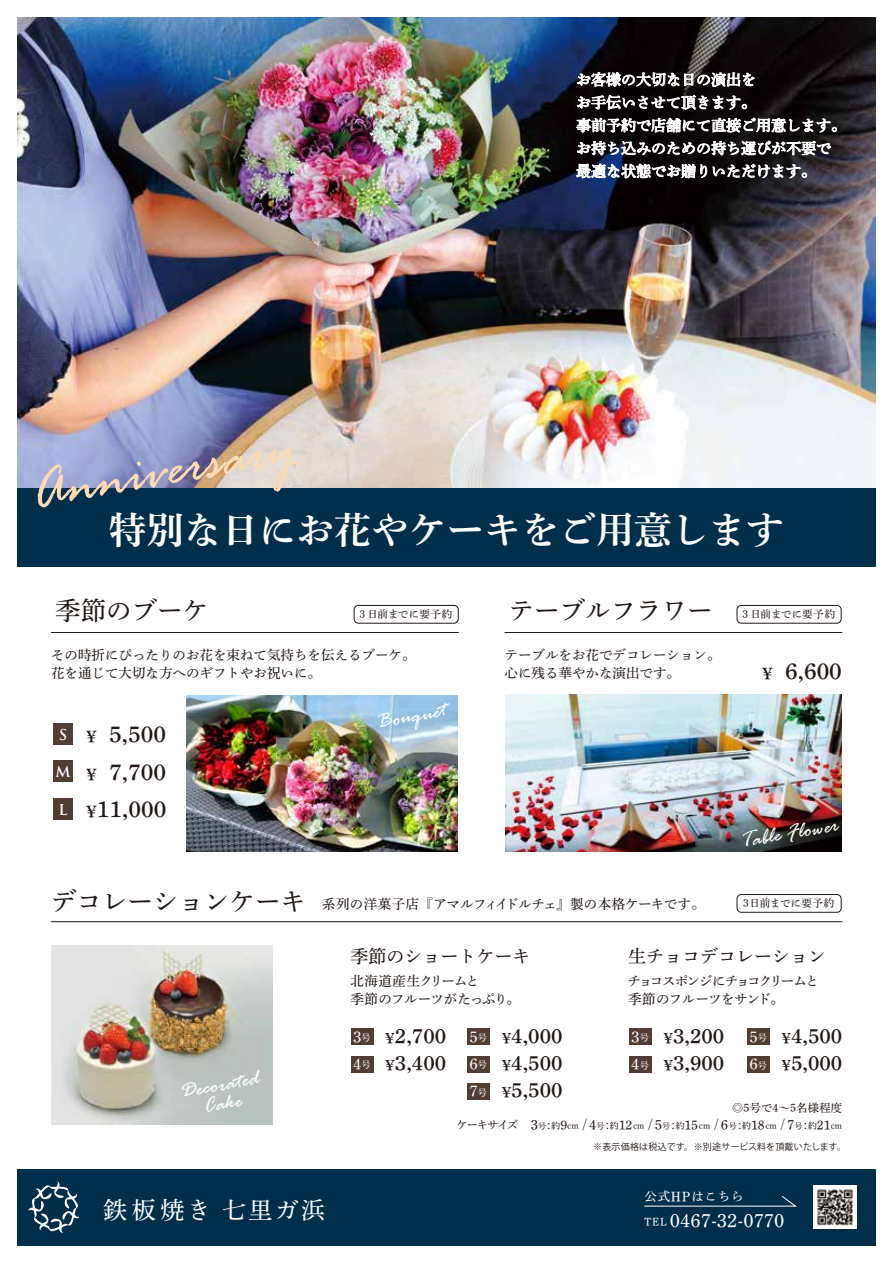
<style>
.page{position:relative;width:893px;height:1263px;background:#fff}
.page>*{position:absolute;margin:0;border:0;box-sizing:border-box;transform-origin:0 0}
.t1{font:italic 59.55px "Rage";color:#fbdab4}
.t2{font:37.5px "DNP Shuei Min Pr 6 B";color:#fff}
.t3{font:25.5px "DNP Shuei Min Pr 6 M";color:#221815}
.t4{font:24px "DNP Shuei Min Pr 6 M";letter-spacing:.105em;color:#fff}
.t5{font:italic 22.5px/18.6px "Rage";color:#fff;text-align:center}
.t6{font:22.5px/37.5px "DNP Shuei Min Pr 6 B";color:#221815;text-align:justify}
.t7{font:20.25px/27.3px "DNP Shuei Min Pr 6 B";color:#221815}
.t8{font:19.2px "DNP Shuei Min Pr 6 M";color:#fff}
.t9{font:18px "DNP Shuei Min Pr 6 M";color:#221815}
.t10{font:15px/22.8px "DNP Shuei Min Pr 6 M";color:#fff}
.t11{font:13.5px/18px "DNP Shuei Min Pr 6 M";color:#221815}
.t12{font:13.5px/18px "DNP Shuei Min Pr 6 M";letter-spacing:-.07em;color:#221815}
.t13{font:13.5px/18px "DNP Shuei Min Pr 6 M";letter-spacing:-.045em;color:#221815}
.t14{font:12.45px "DNP Shuei Min Pr 6 M";letter-spacing:.06em;color:#fff}
.t15{font:11.25px "DNP Shuei Min Pr 6 M";letter-spacing:.02em;color:#221815}
.t16{font:10.5px "DNP Shuei Min Pr 6 M";letter-spacing:.015em;color:#221815}
.t17{font:9px "Koz Go Pr 6 N";letter-spacing:.025em;color:#221815}
.t18{font:8.85px "DNP Shuei Min Pr 6 M";color:#221815}
.s1{font-size:16.8px}
.s2{font-family:"DNP Shuei Min Pr 6 M";font-size:15.6px;color:#fff}
.s3{font-family:"DNP Shuei Min Pr 6 M";font-size:9.15px;color:#fff}
.s4{font-size:15.15px}
.s5{font-size:11.25px}
.s6{font-size:13.65px}
.s7{font-size:7.95px}
.s8{font-family:"Koz Go Pr 6 N";font-size:11.55px}
.s9{font-size:12.9px}
.s10{font-size:12.3px}
.s11{font-size:13.95px}
.s12{font-size:11.1px}
</style>
<div class="page">
<img style="left:17px;top:17px;width:859px;height:471px">
<div style="left:53px;top:723px;width:19px;height:21px;background:#533c32"></div>
<div style="left:53px;top:761px;width:19px;height:21px;background:#533c32"></div>
<div style="left:53px;top:798px;width:19px;height:21px;background:#533c32"></div>
<div style="left:17px;top:1169px;width:859px;height:77px;background:#012f4b"></div>
<div style="left:354px;top:605px;width:105px;height:19px;border:1px solid #221815;border-radius:4px"></div>
<div style="left:737px;top:605px;width:104px;height:19px;border:1px solid #221815;border-radius:4px"></div>
<img style="left:186px;top:695px;width:272px;height:156px">
<div style="left:17px;top:488px;width:859px;height:79px;background:#012f4b"></div>
<svg style="left:577px;top:72px;width:177px;height:15px"></svg>
<svg style="left:577px;top:95px;width:170px;height:15px"></svg>
<svg style="left:576px;top:118px;width:261px;height:16px"></svg>
<svg style="left:577px;top:141px;width:254px;height:14px"></svg>
<svg style="left:576px;top:164px;width:131px;height:14px"></svg>
<svg style="left:713px;top:164px;width:94px;height:14px"></svg>
<img style="left:505px;top:694px;width:337px;height:157px">
<hr style="left:51px;top:632px;width:408px;height:1px;background:#221815">
<hr style="left:505px;top:632px;width:337px;height:1px;background:#221815">
<svg style="left:644px;top:1196px;width:153px;height:11px"></svg>
<img style="left:814px;top:1185px;width:42px;height:43px">
<svg style="left:28px;top:1181px;width:51px;height:52px"></svg>
<div style="left:629px;top:1029px;width:23px;height:16px;background:#533c32"></div>
<div style="left:629px;top:1056px;width:23px;height:16px;background:#533c32"></div>
<div style="left:747px;top:1029px;width:23px;height:16px;background:#533c32"></div>
<div style="left:747px;top:1056px;width:23px;height:16px;background:#533c32"></div>
<div style="left:351px;top:1029px;width:22px;height:16px;background:#533c32"></div>
<div style="left:351px;top:1056px;width:22px;height:16px;background:#533c32"></div>
<div style="left:467px;top:1029px;width:23px;height:16px;background:#533c32"></div>
<div style="left:467px;top:1056px;width:23px;height:16px;background:#533c32"></div>
<div style="left:467px;top:1083px;width:23px;height:16px;background:#533c32"></div>
<img style="left:51px;top:946px;width:222px;height:179px">
<hr style="left:51px;top:921px;width:791px;height:1px;background:#221815">
<div style="left:737px;top:894px;width:104px;height:19px;border:1px solid #221815;border-radius:4px"></div>
<h1 class="t1" style="left:25px;top:461px;width:269px;rotate:-10deg">Anniversary</h1>
<p class="t10" style="left:576px;top:66px;width:271px">お客様の大切な日の演出を<br>お手伝いさせて頂きます。<br>事前予約で店舗にて直接ご用意します。お持ち込みのための持ち運びが不要で最適な状態でお贈りいただけます。</p>
<h2 class="t2" style="left:109px;top:509px;width:676px">特別な日にお花やケーキをご用意します</h2>
<h3 class="t3" style="left:55px;top:587px;width:154px">季節のブーケ</h3>
<h3 class="t3" style="left:509px;top:587px;width:205px">テーブルフラワー</h3>
<p class="t16" style="left:359px;top:604px;width:94px">3 日前までに要予約</p>
<p class="t16" style="left:742px;top:604px;width:94px">3 日前までに要予約</p>
<p class="t11" style="left:51px;top:644px;width:366px">その時折にぴったりのお花を束ねて気持ちを伝えるブーケ。花を通じて大切な方へのギフトやお祝いに。</p>
<h3 class="t6" style="left:55px;top:717px;width:112px"><sup>S</sup> <span class="s1">￥</span> 5,500<br><sup>M</sup> <span class="s1">￥</span> 7,700<br><sup>L</sup> <span class="s1">￥</span>11,000</h3>
<h3 class="t5" style="left:375px;top:714px;width:72px;rotate:-10deg">Bouquet</h3>
<p class="t11" style="left:505px;top:644px;width:217px">テーブルをお花でデコレーション。心に残る華やかな演出です。</p>
<h3 class="t3" style="left:51px;top:878px;width:256px">デコレーションケーキ</h3>
<p class="t11" style="left:322px;top:892px;width:384px">系列の洋菓子店『アマルフィイドルチェ』製の本格ケーキです。</p>
<h3 class="t6" style="left:759px;top:654px;width:84px"><span class="s1">￥</span> 6,600</h3>
<h3 class="t5" style="left:740px;top:834px;width:101px;rotate:-10deg">Table Flower</h3>
<p class="t16" style="left:743px;top:893px;width:93px">3日前までに要予約</p>
<h3 class="t9" style="left:351px;top:939px;width:182px">季節のショートケーキ</h3>
<h3 class="t9" style="left:628px;top:939px;width:199px">生チョコデコレーション</h3>
<h3 class="t5" style="left:179px;top:1084px;width:81px;rotate:-10deg">Decorated<br>Cake</h3>
<p class="t13" style="left:351px;top:969px;width:171px">北海道産生クリームと<br>季節のフルーツがたっぷり。</p>
<p class="t12" style="left:628px;top:969px;width:193px">チョコスポンジにチョコクリームと季節のフルーツをサンド。</p>
<h3 class="t7" style="left:353px;top:1023px;width:94px"><span class="s2">3</span><span class="s3">号</span> <span class="s4">￥</span>2,700<br><span class="s2">4</span><span class="s3">号</span> <span class="s4">￥</span>3,400</h3>
<h3 class="t7" style="left:470px;top:1023px;width:94px;text-align:justify"><span class="s2">5</span><span class="s3">号</span> <span class="s4">￥</span>4,000<br><span class="s2">6</span><span class="s3">号</span> <span class="s4">￥</span>4,500<br><span class="s2">7</span><span class="s3">号</span> <span class="s4">￥</span>5,500</h3>
<p class="t18" style="left:456px;top:1117px;width:387px"><span class="s5">ケーキサイズ</span> <span class="s6">3</span><span class="s7">号</span> <span class="s8">:</span> 約<span class="s9">9</span>cm <span class="s10">/</span> <span class="s6">4</span><span class="s7">号</span> <span class="s8">:</span> 約<span class="s9">12</span>cm <span class="s10">/</span> <span class="s6">5</span><span class="s7">号</span> <span class="s8">:</span> 約<span class="s9">15</span>cm <span class="s10">/</span> <span class="s6">6</span><span class="s7">号</span> <span class="s8">:</span> 約<span class="s9">18</span>cm <span class="s10">/</span> <span class="s6">7</span><span class="s7">号</span> <span class="s8">:</span> 約<span class="s9">21</span>cm</p>
<h3 class="t7" style="left:631px;top:1023px;width:94px"><span class="s2">3</span><span class="s3">号</span> <span class="s4">￥</span>3,200<br><span class="s2">4</span><span class="s3">号</span> <span class="s4">￥</span>3,900</h3>
<h3 class="t7" style="left:749px;top:1023px;width:94px"><span class="s2">5</span><span class="s3">号</span> <span class="s4">￥</span>4,500<br><span class="s2">6</span><span class="s3">号</span> <span class="s4">￥</span>5,000</h3>
<p class="t15" style="left:732px;top:1097px;width:111px">◎5号で4～5名様程度</p>
<p class="t17" style="left:593px;top:1142px;width:254px">※表示価格は税込です。※別途サービス料を頂戴いたします。</p>
<h3 class="t4" style="left:103px;top:1188px;width:250px">鉄板焼き 七里ガ浜　</h3>
<p class="t14" style="left:644px;top:1185px;width:101px">公式<span class="s11">HP</span>はこちら</p>
<h3 class="t8" style="left:644px;top:1203px;width:142px"><span class="s12">TEL</span> 0467-32-0770</h3>
</div>
